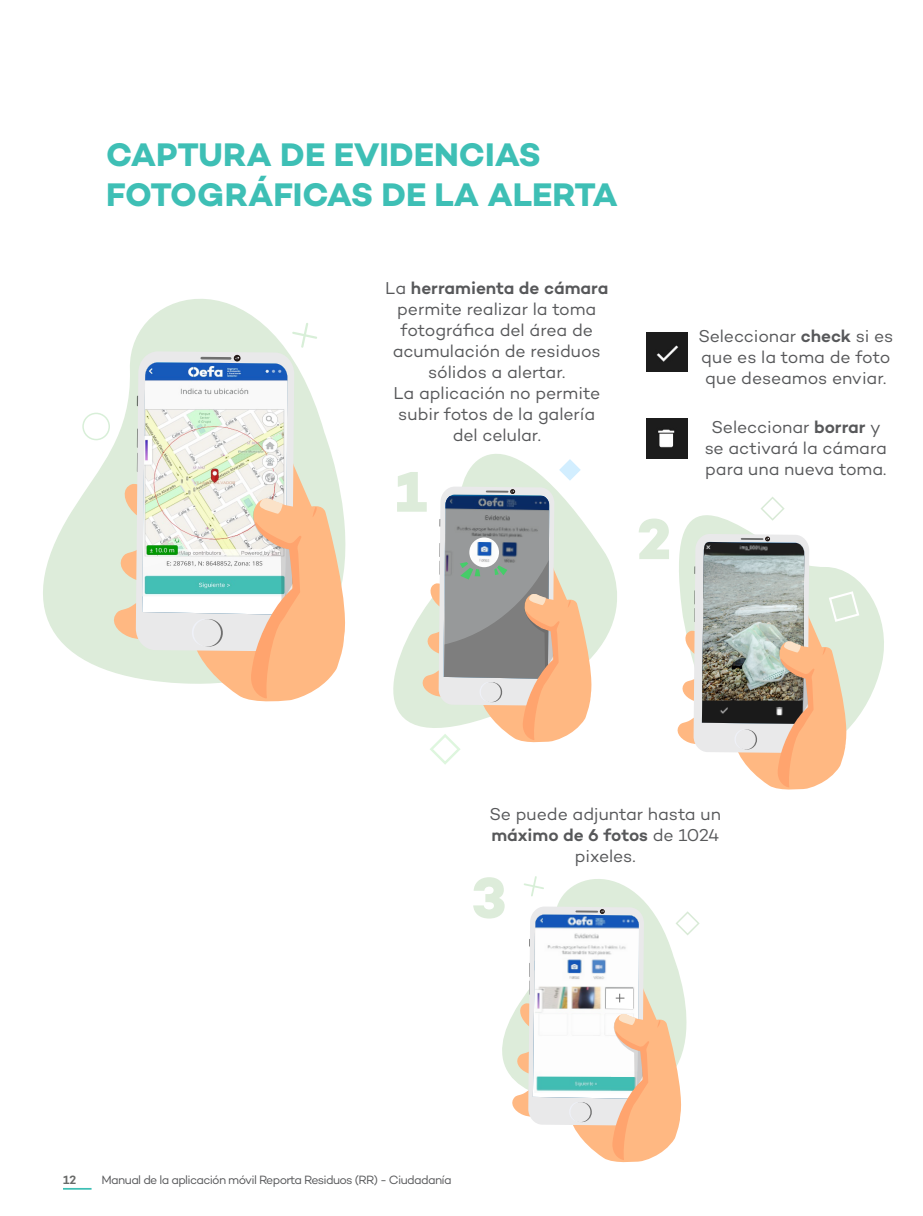
<style>
.page{position:relative;width:923px;height:1216px;background:#fff}
.page>*{position:absolute;margin:0;border:0;box-sizing:border-box;transform-origin:0 0}
.t1{font:800 58.45px "Campton";color:#ddecda}
.t2{font:700 33.25px/39.9px "Campton";color:#3ebfb5}
.t3{font:17.5px/21px "Campton";letter-spacing:-.005em;color:#57585a;text-align:center}
.t4{font:12.25px "Campton";letter-spacing:-.055em;color:#57585a}
.t5{font:600 12.25px "Campton";color:#696a69}
.s1{font-weight:600}
</style>
<div class="page">
<hr style="left:63px;top:1187px;width:29px;height:2px;background:#3ebfb5">
<svg style="left:502px;top:879px;width:198px;height:194px"></svg>
<svg style="left:393px;top:418px;width:276px;height:308px"></svg>
<svg style="left:43px;top:299px;width:382px;height:395px"></svg>
<svg style="left:82px;top:355px;width:270px;height:347px"></svg>
<svg style="left:292px;top:323px;width:25px;height:25px"></svg>
<svg style="left:664px;top:470px;width:220px;height:256px"></svg>
<svg style="left:760px;top:496px;width:24px;height:24px"></svg>
<svg style="left:674px;top:534px;width:185px;height:256px"></svg>
<svg style="left:523px;top:876px;width:21px;height:20px"></svg>
<svg style="left:419px;top:486px;width:178px;height:279px"></svg>
<svg style="left:509px;top:906px;width:190px;height:257px"></svg>
<div style="left:646px;top:332px;width:41px;height:40px;background:#1c1c1c"></div>
<img style="left:646px;top:419px;width:41px;height:39px">
<p class="t2" style="left:106px;top:134px;width:513px">CAPTURA DE EVIDENCIAS<br>FOTOGRÁFICAS DE LA ALERTA</p>
<p class="t3" style="left:385px;top:277px;width:224px">La <span class="s1">herramienta de cámara </span>permite realizar la toma fotográfica del área de acumulación de residuos sólidos a alertar.<br>La aplicación no permite subir fotos de la galería del celular.</p>
<p class="t1" style="left:395px;top:454px;width:33px">1</p>
<p class="t1" style="left:637px;top:502px;width:36px">2</p>
<p class="t3" style="left:698px;top:325px;width:196px;text-align:left">Seleccionar <span class="s1">check</span> si es que es la toma de foto que deseamos enviar.</p>
<p class="t3" style="left:704px;top:416px;width:184px">Seleccionar <span class="s1">borrar</span> y se activará la cámara para una nueva toma.</p>
<p class="t3" style="left:489px;top:803px;width:233px">Se puede adjuntar hasta un <span class="s1">máximo de 6 fotos</span> de 1024 pixeles.</p>
<p class="t1" style="left:471px;top:860px;width:36px">3</p>
<p class="t5" style="left:63px;top:1171px;width:15px">12</p>
<p class="t4" style="left:101px;top:1171px;width:352px">Manual de la aplicación móvil Reporta Residuos (RR) - Ciudadanía</p>
</div>
